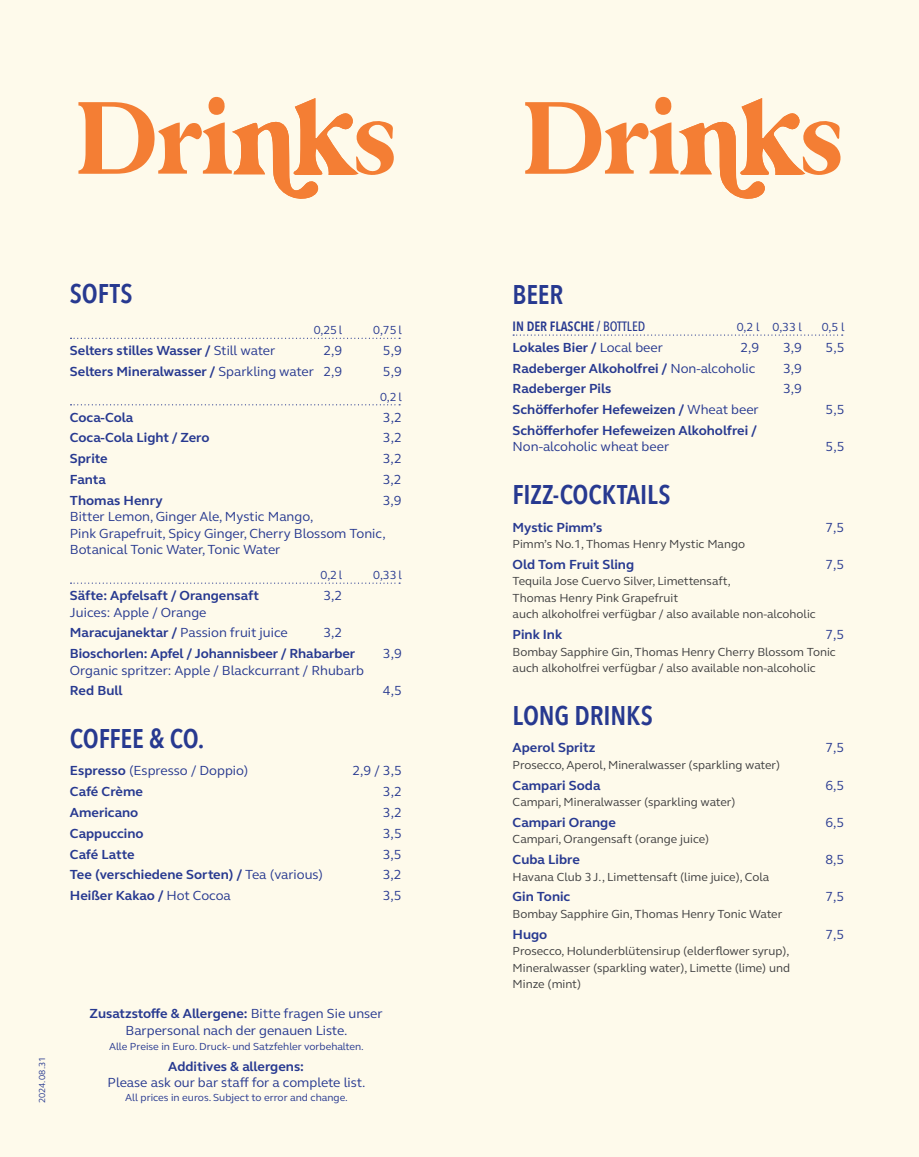
<style>
.page{position:relative;width:919px;height:1157px;background:#fff}
.page>*{position:absolute;margin:0;border:0;box-sizing:border-box;transform-origin:0 0}
.t1{font:600 27px "Avenir Next Condensed";letter-spacing:-.005em;color:#273990}
.t2{font:700 13.5px "Premier Inn Sans";color:#273990}
.t3{font:13.5px/16.5px "Premier Inn Sans";color:#273990}
.t4{font:600 13.5px "Avenir Next Condensed";color:#273990}
.t5{font:12px/16.5px "Premier Inn Sans";color:#3e3e3f}
.t6{font:12px "Premier Inn Sans";letter-spacing:-.01em;color:#273990}
.t7{font:10.5px "Premier Inn Sans";color:#273990}
.t8{font:9px "Premier Inn Sans";letter-spacing:-.005em;color:#273990}
.s1{font-weight:400}
.s2{font-weight:700}
.s3{font-weight:500}
</style>
<div class="page">
<div style="left:0;top:0;width:918px;height:1157px;background:#fefaeb"></div>
<svg style="left:525px;top:96px;width:316px;height:103px"></svg>
<svg style="left:78px;top:96px;width:316px;height:103px"></svg>
<svg style="left:513px;top:334px;width:329px;height:2px"></svg>
<svg style="left:71px;top:338px;width:329px;height:1px"></svg>
<svg style="left:71px;top:404px;width:329px;height:1px"></svg>
<svg style="left:71px;top:582px;width:329px;height:2px"></svg>
<h1 class="t1" style="left:70px;top:270px;width:64px">SOFTS</h1>
<p class="t6" style="left:314px;top:322px;width:30px">0,25 l</p>
<p class="t6" style="left:373px;top:322px;width:30px">0,75 l</p>
<p class="t2" style="left:70px;top:341px;width:207px">Selters stilles Wasser / <span class="s1">Still water</span></p>
<p class="t3" style="left:323px;top:342px;width:20px">2,9</p>
<p class="t3" style="left:383px;top:342px;width:20px">5,9</p>
<p class="t2" style="left:70px;top:362px;width:274px">Selters Mineralwasser / <span class="s1">Sparkling water 2,9</span></p>
<p class="t3" style="left:383px;top:363px;width:20px">5,9</p>
<p class="t6" style="left:380px;top:389px;width:23px">0,2 l</p>
<p class="t2" style="left:70px;top:408px;width:65px">Coca-Cola</p>
<p class="t3" style="left:383px;top:408px;width:20px">3,2</p>
<p class="t2" style="left:70px;top:429px;width:141px">Coca-Cola Light / Zero</p>
<p class="t3" style="left:383px;top:429px;width:20px">3,2</p>
<p class="t2" style="left:70px;top:449px;width:39px">Sprite</p>
<p class="t3" style="left:383px;top:450px;width:20px">3,2</p>
<p class="t2" style="left:70px;top:470px;width:37px">Fanta</p>
<p class="t3" style="left:383px;top:471px;width:20px">3,2</p>
<p class="t2" style="left:70px;top:491px;width:94px">Thomas Henry</p>
<p class="t3" style="left:383px;top:491px;width:20px">3,9</p>
<p class="t3" style="left:70px;top:508px;width:317px">Bitter Lemon, Ginger Ale, Mystic Mango,<br>Pink Grapefruit, Spicy Ginger, Cherry Blossom Tonic,<br>Botanical Tonic Water, Tonic Water</p>
<p class="t6" style="left:320px;top:567px;width:23px">0,2 l</p>
<p class="t6" style="left:373px;top:567px;width:30px">0,33 l</p>
<p class="t2" style="left:70px;top:586px;width:190px">Säfte: Apfelsaft / Orangensaft</p>
<p class="t3" style="left:323px;top:587px;width:20px">3,2</p>
<p class="t3" style="left:70px;top:601px;width:219px;line-height:20.7px">Juices: Apple / Orange<br><span class="s2">Maracujanektar /</span> Passion fruit juice</p>
<p class="t3" style="left:323px;top:624px;width:20px">3,2</p>
<p class="t2" style="left:70px;top:644px;width:287px">Bioschorlen: Apfel / Johannisbeer / Rhabarber</p>
<p class="t3" style="left:383px;top:645px;width:20px">3,9</p>
<p class="t3" style="left:70px;top:661px;width:296px">Organic spritzer: Apple / Blackcurrant / Rhubarb</p>
<p class="t2" style="left:70px;top:681px;width:54px">Red Bull</p>
<p class="t3" style="left:383px;top:682px;width:20px">4,5</p>
<h1 class="t1" style="left:70px;top:715px;width:136px">COFFEE &amp; CO.</h1>
<p class="t3" style="left:70px;top:762px;width:180px"><span class="s2">Espresso</span> (Espresso / Doppio)</p>
<p class="t3" style="left:352px;top:762px;width:51px">2,9 / 3,5</p>
<p class="t2" style="left:70px;top:782px;width:74px">Café Crème</p>
<p class="t3" style="left:383px;top:783px;width:20px">3,2</p>
<p class="t2" style="left:70px;top:803px;width:70px">Americano</p>
<p class="t3" style="left:383px;top:804px;width:20px">3,2</p>
<p class="t2" style="left:70px;top:824px;width:75px">Cappuccino</p>
<p class="t3" style="left:383px;top:824px;width:20px">3,5</p>
<p class="t2" style="left:70px;top:845px;width:66px">Café Latte</p>
<p class="t3" style="left:383px;top:845px;width:20px">3,5</p>
<p class="t2" style="left:70px;top:865px;width:255px">Tee (verschiedene Sorten) / <span class="s1">Tea (various)</span></p>
<p class="t3" style="left:383px;top:866px;width:20px">3,2</p>
<p class="t2" style="left:70px;top:886px;width:162px">Heißer Kakao / <span class="s1">Hot Cocoa</span></p>
<p class="t3" style="left:383px;top:887px;width:20px">3,5</p>
<p class="t8" style="left:36px;top:1103px;width:48px;rotate:-90deg">2024.08.31</p>
<p class="t3" style="left:90px;top:1005px;width:294px;text-align:center"><span class="s2">Zusatzstoffe &amp; Allergene:</span> Bitte fragen Sie unser<br>Barpersonal nach der genauen Liste.</p>
<p class="t7" style="left:109px;top:1039px;width:256px">Alle Preise in Euro. Druck- und Satzfehler vorbehalten.</p>
<p class="t2" style="left:168px;top:1056px;width:137px">Additives &amp; allergens:</p>
<p class="t3" style="left:108px;top:1073px;width:259px">Please ask our bar staff for a complete list.</p>
<p class="t7" style="left:125px;top:1090px;width:224px">All prices in euros. Subject to error and change.</p>
<h1 class="t1" style="left:512px;top:271px;width:52px">BEER</h1>
<p class="t4" style="left:512px;top:315px;width:134px">IN DER FLASCHE / <span class="s3">BOTTLED</span></p>
<p class="t6" style="left:736px;top:319px;width:67px">0,2 l 0,33 l</p>
<p class="t6" style="left:821px;top:319px;width:24px">0,5 l</p>
<p class="t2" style="left:512px;top:338px;width:152px">Lokales Bier / <span class="s1">Local beer</span></p>
<p class="t3" style="left:740px;top:339px;width:20px">2,9</p>
<p class="t3" style="left:783px;top:339px;width:20px">3,9</p>
<p class="t3" style="left:825px;top:339px;width:20px">5,5</p>
<p class="t2" style="left:512px;top:359px;width:244px">Radeberger Alkoholfrei / <span class="s1">Non-alcoholic</span></p>
<p class="t3" style="left:783px;top:359px;width:20px">3,9</p>
<p class="t2" style="left:512px;top:380px;width:100px">Radeberger Pils</p>
<p class="t3" style="left:783px;top:380px;width:20px">3,9</p>
<p class="t2" style="left:512px;top:400px;width:248px">Schöfferhofer Hefeweizen / <span class="s1">Wheat beer</span></p>
<p class="t3" style="left:825px;top:401px;width:20px">5,5</p>
<p class="t2" style="left:512px;top:421px;width:245px">Schöfferhofer Hefeweizen Alkoholfrei /</p>
<p class="t3" style="left:512px;top:438px;width:158px">Non-alcoholic wheat beer</p>
<p class="t3" style="left:825px;top:438px;width:20px">5,5</p>
<h1 class="t1" style="left:512px;top:471px;width:159px">FIZZ-COCKTAILS</h1>
<p class="t2" style="left:512px;top:518px;width:91px">Mystic Pimm’s</p>
<p class="t3" style="left:825px;top:518px;width:20px">7,5</p>
<p class="t5" style="left:512px;top:535px;width:234px">Pimm’s No.1, Thomas Henry Mystic Mango</p>
<p class="t2" style="left:512px;top:555px;width:123px">Old Tom Fruit Sling</p>
<p class="t3" style="left:825px;top:555px;width:20px">7,5</p>
<p class="t5" style="left:512px;top:572px;width:305px">Tequila Jose Cuervo Silver, Limettensaft,<br>Thomas Henry Pink Grapefruit<br>auch alkoholfrei verfügbar / also available non-alcoholic</p>
<p class="t2" style="left:512px;top:625px;width:51px">Pink Ink</p>
<p class="t3" style="left:825px;top:626px;width:20px">7,5</p>
<p class="t5" style="left:512px;top:643px;width:325px">Bombay Sapphire Gin, Thomas Henry Cherry Blossom Tonic auch alkoholfrei verfügbar / also available non-alcoholic</p>
<h1 class="t1" style="left:512px;top:692px;width:142px">LONG DRINKS</h1>
<p class="t2" style="left:512px;top:738px;width:84px">Aperol Spritz</p>
<p class="t3" style="left:825px;top:739px;width:20px">7,5</p>
<p class="t5" style="left:512px;top:756px;width:269px">Prosecco, Aperol, Mineralwasser (sparkling water)</p>
<p class="t2" style="left:512px;top:776px;width:89px">Campari Soda</p>
<p class="t3" style="left:825px;top:776px;width:20px">6,5</p>
<p class="t5" style="left:512px;top:793px;width:224px">Campari, Mineralwasser (sparkling water)</p>
<p class="t2" style="left:512px;top:813px;width:105px">Campari Orange</p>
<p class="t3" style="left:825px;top:813px;width:20px">6,5</p>
<p class="t5" style="left:512px;top:830px;width:198px">Campari, Orangensaft (orange juice)</p>
<p class="t2" style="left:512px;top:850px;width:69px">Cuba Libre</p>
<p class="t3" style="left:825px;top:851px;width:20px">8,5</p>
<p class="t5" style="left:512px;top:868px;width:258px">Havana Club 3J., Limettensaft (lime juice), Cola</p>
<p class="t2" style="left:512px;top:887px;width:59px">Gin Tonic</p>
<p class="t3" style="left:825px;top:888px;width:20px">7,5</p>
<p class="t5" style="left:512px;top:905px;width:271px">Bombay Sapphire Gin, Thomas Henry Tonic Water</p>
<p class="t2" style="left:512px;top:925px;width:36px">Hugo</p>
<p class="t3" style="left:825px;top:925px;width:20px">7,5</p>
<p class="t5" style="left:512px;top:942px;width:279px;text-align:justify">Prosecco, Holunderblütensirup (elderflower syrup), Mineralwasser (sparkling water), Limette (lime) und Minze (mint)</p>
</div>
